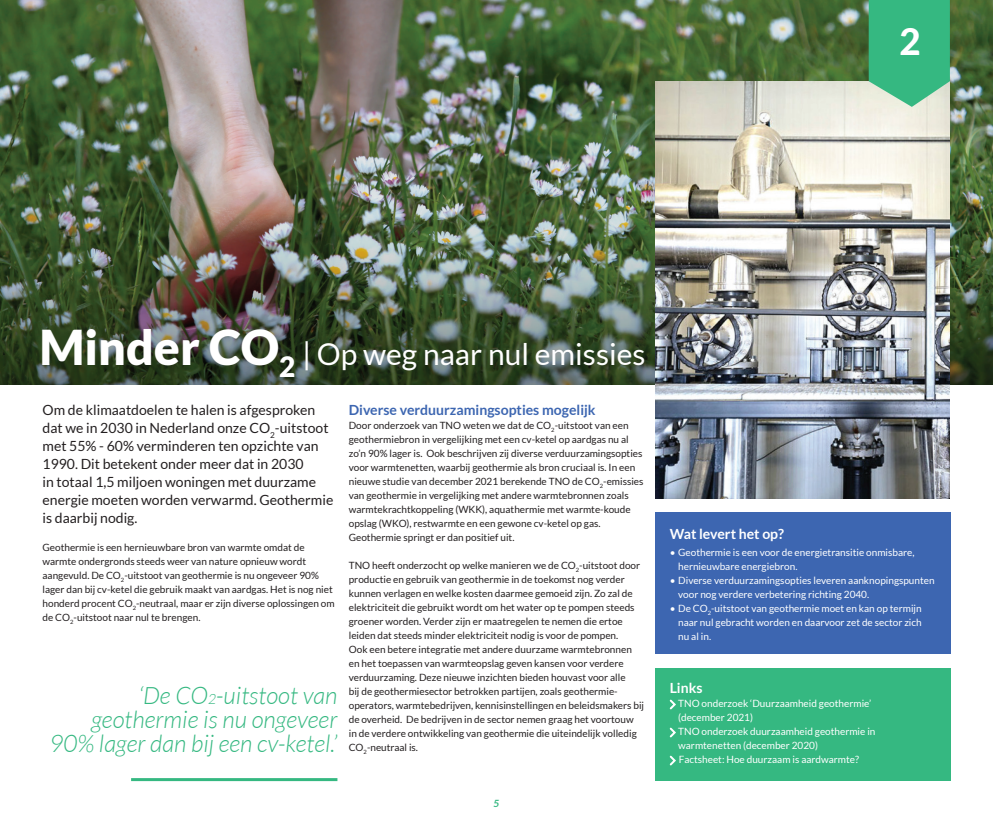
<style>
.page{position:relative;width:993px;height:823px;background:#fff}
.page>*{position:absolute;margin:0;border:0;box-sizing:border-box;transform-origin:0 0}
.t1{font:800 36.8px "Lato";color:#fff}
.t2{font:30px "Lato";color:#fff}
.t3{font:italic 300 24px/24px "Lato";color:#35b881;text-align:right}
.t4{font:14px/18px "Lato";color:#231f20}
.t5{font:700 14px "Lato";color:#3d66b1}
.t6{font:700 14px "Lato";color:#fff}
.t7{font:10px/14px "Lato";color:#231f20}
.t8{font:10px/14px "Lato";color:#fff}
.t9{font:italic 700 10px "Lato";color:#35b881}
.s1{font-weight:900;font-size:48px}
.s2{font-size:31px}
.s3{font-size:14px}
</style>
<div class="page">
<img style="left:0;top:0;width:992px;height:384px">
<div style="left:655px;top:512px;width:295px;height:141px;background:#3d66b1"></div>
<div style="left:655px;top:668px;width:295px;height:112px;background:#35b881"></div>
<svg style="left:669px;top:699px;width:7px;height:11px"></svg>
<svg style="left:669px;top:727px;width:7px;height:11px"></svg>
<svg style="left:669px;top:755px;width:7px;height:11px"></svg>
<img style="left:655px;top:81px;width:294px;height:417px">
<svg style="left:868px;top:0;width:81px;height:107px;background:#4abd8b"></svg>
<hr style="left:131px;top:777px;width:206px;height:3px;background:#35b881">
<h1 class="t1" style="left:899px;top:14px;width:23px">2</h1>
<h2 class="t2" style="left:39px;top:337px;width:607px"><span class="s1">Minder CO</span><sub>2</sub> <span class="s2">|</span> Op weg naar nul emissies</h2>
<p class="t4" style="left:43px;top:400px;width:292px">Om de klimaatdoelen te halen is afgesproken dat we in 2030 in Nederland onze CO<sub>2</sub>-uitstoot met 55% - 60% verminderen ten opzichte van 1990. Dit betekent onder meer dat in 2030<br>in totaal 1,5 miljoen woningen met duurzame energie moeten worden verwarmd. Geothermie is daarbij nodig.</p>
<p class="t7" style="left:43px;top:540px;width:293px">Geothermie is een hernieuwbare bron van warmte omdat de warmte ondergronds steeds weer van nature opnieuw wordt aangevuld. De CO<sub>2</sub>-uitstoot van geothermie is nu ongeveer 90% lager dan bij cv-ketel die gebruik maakt van aardgas. Het is nog niet honderd procent CO<sub>2</sub>-neutraal, maar er zijn diverse oplossingen om de CO<sub>2</sub>-uitstoot naar nul te brengen.</p>
<h3 class="t3" style="left:49px;top:684px;width:289px">‘De CO<span class="s3">2</span>-uitstoot van geothermie is nu ongeveer<br>90% lager dan bij een cv-ketel.’</h3>
<h3 class="t5" style="left:348px;top:401px;width:248px">Diverse verduurzamingsopties mogelijk</h3>
<p class="t7" style="left:348px;top:417px;width:296px">Door onderzoek van TNO weten we dat de CO<sub>2</sub>-uitstoot van een geothermiebron in vergelijking met een cv-ketel op aardgas nu al zo’n 90% lager is. Ook beschrijven zij diverse verduurzamingsopties voor warmtenetten, waarbij geothermie als bron cruciaal is. In een nieuwe studie van december 2021 berekende TNO de CO<sub>2</sub>-emissies van geothermie in vergelijking met andere warmtebronnen zoals warmtekrachtkoppeling (WKK), aquathermie met warmte-koude opslag (WKO), restwarmte en een gewone cv-ketel op gas.<br>Geothermie springt er dan positief uit.</p>
<p class="t7" style="left:348px;top:557px;width:297px">TNO heeft onderzocht op welke manieren we de CO<sub>2</sub>-uitstoot door productie en gebruik van geothermie in de toekomst nog verder kunnen verlagen en welke kosten daarmee gemoeid zijn. Zo zal de elektriciteit die gebruikt wordt om het water op te pompen steeds groener worden. Verder zijn er maatregelen te nemen die ertoe leiden dat steeds minder elektriciteit nodig is voor de pompen.<br>Ook een betere integratie met andere duurzame warmtebronnen en het toepassen van warmteopslag geven kansen voor verdere verduurzaming. Deze nieuwe inzichten bieden houvast voor alle<br>bij de geothermiesector betrokken partijen, zoals geothermie&shy;operators, warmtebedrijven, kennisinstellingen en beleidsmakers bij de overheid. De bedrijven in de sector nemen graag het voortouw in de verdere ontwikkeling van geothermie die uiteindelijk volledig CO<sub>2</sub>-neutraal is.</p>
<p class="t9" style="left:493px;top:797px;width:7px">5</p>
<h3 class="t6" style="left:669px;top:525px;width:116px">Wat levert het op?</h3>
<p class="t8" style="left:678px;top:544px;width:238px;text-indent:-8px">• Geothermie is een voor de energietransitie onmisbare, hernieuwbare energiebron.</p>
<p class="t8" style="left:678px;top:572px;width:258px;text-indent:-8px">• Diverse verduurzamingsopties leveren aanknopingspunten voor nog verdere verbetering richting 2040.</p>
<p class="t8" style="left:678px;top:600px;width:245px;text-align:justify;text-indent:-9px">• De CO<sub>2</sub>-uitstoot van geothermie moet en kan op termijn naar nul gebracht worden en daarvoor zet de sector zich nu al in.</p>
<h3 class="t6" style="left:669px;top:679px;width:34px">Links</h3>
<p class="t8" style="left:678px;top:696px;width:199px">TNO onderzoek ‘Duurzaamheid geothermie’ (december 2021)<br>TNO onderzoek duurzaamheid geothermie in warmtenetten (december 2020)<br>Factsheet: Hoe duurzaam is aardwarmte?</p>
</div>
